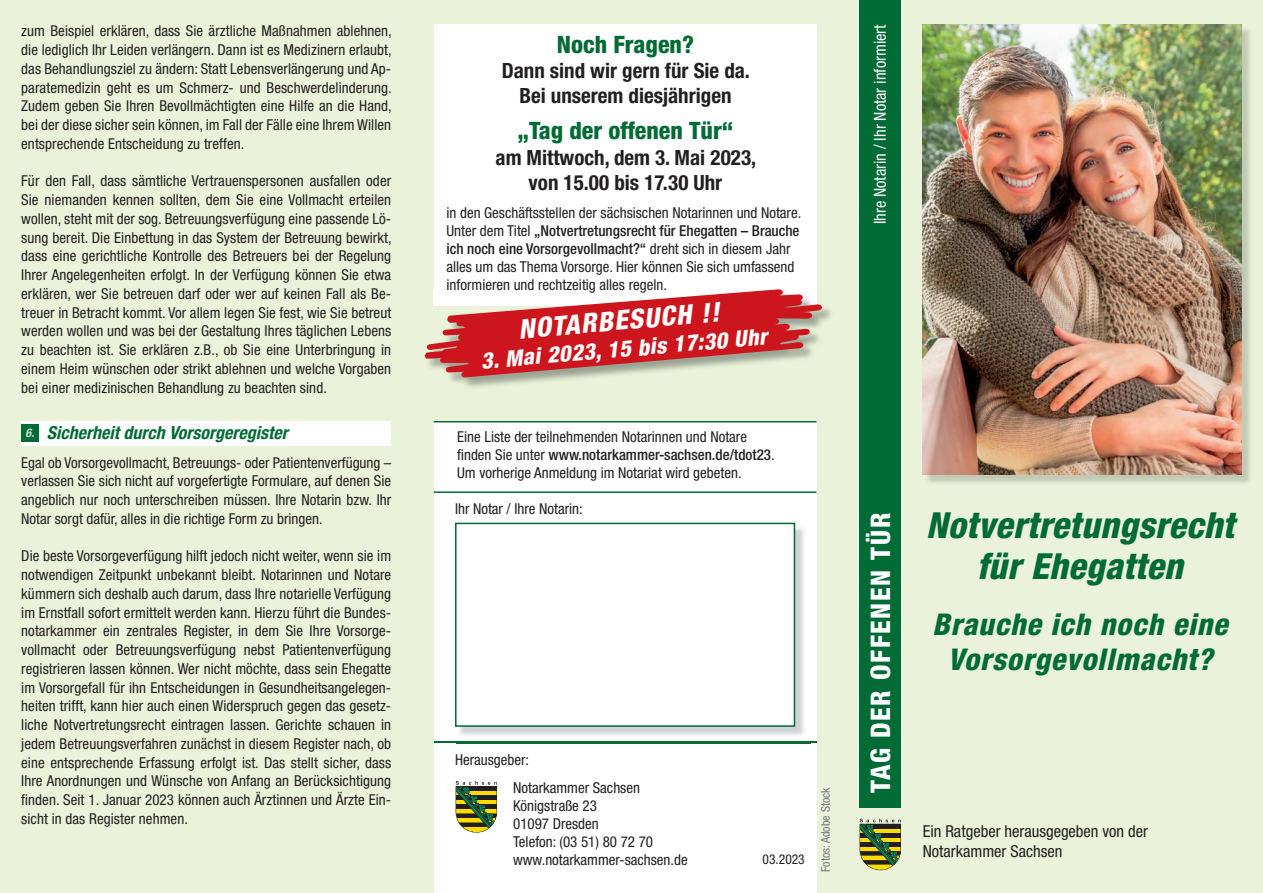
<style>
.page{position:relative;width:1263px;height:893px;background:#eaf3d9}
.page>*{position:absolute;margin:0;border:0;box-sizing:border-box;transform-origin:0 0}
.t1{font:italic 800 condensed 36px/40.5px "Helvetica Neue";letter-spacing:.01em;color:#006b35;text-align:center}
.t2{font:italic 800 condensed 30px/34.5px "Helvetica Neue";letter-spacing:.03em;color:#006b35;text-align:center}
.t3{font:italic 800 condensed 27.15px "Helvetica Neue";color:#fff}
.t4{font:800 condensed 27px "Helvetica Neue";letter-spacing:.06em;color:#fff}
.t5{font:800 condensed 24px "Helvetica Neue";color:#006b35}
.t6{font:italic 800 condensed 22.5px "Helvetica Neue";color:#fff}
.t7{font:700 condensed 21px/25.2px "Helvetica Neue";color:#231f20;text-align:center}
.t8{font:italic 700 condensed 18px "Helvetica Neue";color:#006b35}
.t9{font:condensed 16.5px/19.8px "Helvetica Neue";color:#231f20}
.t10{font:condensed 16.5px "Helvetica Neue";color:#fff}
.t11{font:condensed 15px/18.8px "Helvetica Neue";color:#231f20;text-align:justify}
.t12{font:condensed 13.5px "Helvetica Neue";color:#231f20}
.t13{font:condensed 12px "Helvetica Neue";color:#76787b}
.s1{font-size:12px;color:#ccdcd0}
.s2{font-weight:500}
</style>
<div class="page">
<div style="left:434px;top:422px;width:382px;height:471px;background:#fff"></div>
<hr style="left:434px;top:742px;width:382px;height:1px;background:#006b35">
<hr style="left:434px;top:491px;width:382px;height:2px;background:#006b35">
<hr style="left:434px;top:421px;width:382px;height:1px;background:#006b35">
<img style="left:457px;top:524px;width:354px;height:218px">
<div style="left:455px;top:523px;width:340px;height:204px;background:#fff;border:2px solid #006b35"></div>
<div style="left:21px;top:421px;width:370px;height:24px;background:#fff"></div>
<div style="left:21px;top:424px;width:17px;height:17px;background:#006b35"></div>
<div style="left:434px;top:24px;width:382px;height:281px;background:#fff"></div>
<img style="left:450px;top:289px;width:410px;height:117px">
<svg style="left:425px;top:289px;width:399px;height:89px"></svg>
<svg style="left:859px;top:819px;width:42px;height:52px;background:#7c8441"></svg>
<svg style="left:456px;top:781px;width:41px;height:52px;background:#7e8444"></svg>
<img style="left:923px;top:24px;width:319px;height:391px">
<img style="left:923px;top:415px;width:320px;height:70px">
<div style="left:860px;top:0;width:41px;height:808px;background:#006b35"></div>
<p class="t11" style="left:21px;top:21px;width:372px">zum Beispiel erklären, dass Sie ärztliche Maßnahmen ablehnen, die lediglich Ihr Leiden verlängern. Dann ist es Medizinern erlaubt, das Behandlungsziel zu ändern: Statt Lebensverlängerung und Ap&shy;paratemedizin geht es um Schmerz- und Beschwerdelinderung.<br>Zudem geben Sie Ihren Bevollmächtigten eine Hilfe an die Hand, bei der diese sicher sein können, im Fall der Fälle eine Ihrem Willen entsprechende Entscheidung zu treffen.</p>
<p class="t11" style="left:21px;top:171px;width:372px">Für den Fall, dass sämtliche Vertrauenspersonen ausfallen oder Sie niemanden kennen sollten, dem Sie eine Vollmacht erteilen wollen, steht mit der sog. Betreuungsverfügung eine passende Lö&shy;sung bereit. Die Einbettung in das System der Betreuung bewirkt, dass eine gerichtliche Kontrolle des Betreuers bei der Regelung Ihrer Angelegenheiten erfolgt. In der Verfügung können Sie etwa erklären, wer Sie betreuen darf oder wer auf keinen Fall als Be&shy;treuer in Betracht kommt. Vor allem legen Sie fest, wie Sie betreut werden wollen und was bei der Gestaltung Ihres täglichen Lebens zu beachten ist. Sie erklären z.B., ob Sie eine Unterbringung in einem Heim wünschen oder strikt ablehnen und welche Vorgaben bei einer medizinischen Behandlung zu beachten sind.</p>
<p class="t8" style="left:26px;top:422px;width:264px"><span class="s1">6.</span> Sicherheit durch Vorsorgeregister</p>
<p class="t11" style="left:21px;top:453px;width:371px">Egal ob Vorsorgevollmacht, Betreuungs- oder Patientenverfügung – verlassen Sie sich nicht auf vorgefertigte Formulare, auf denen Sie angeblich nur noch unterschreiben müssen. Ihre Notarin bzw. Ihr Notar sorgt dafür, alles in die richtige Form zu bringen.</p>
<p class="t11" style="left:21px;top:547px;width:371px">Die beste Vorsorgeverfügung hilft jedoch nicht weiter, wenn sie im notwendigen Zeitpunkt unbekannt bleibt. Notarinnen und Notare kümmern sich deshalb auch darum, dass Ihre notarielle Verfügung im Ernstfall sofort ermittelt werden kann. Hierzu führt die Bundes&shy;notarkammer ein zentrales Register, in dem Sie Ihre Vorsorge&shy;vollmacht oder Betreuungsverfügung nebst Patientenverfügung registrieren lassen können. Wer nicht möchte, dass sein Ehegatte im Vorsorgefall für ihn Entscheidungen in Gesundheitsangelegen&shy;heiten trifft, kann hier auch einen Widerspruch gegen das gesetz&shy;liche Notvertretungsrecht eintragen lassen. Gerichte schauen in jedem Betreuungsverfahren zunächst in diesem Register nach, ob eine entsprechende Erfassung erfolgt ist. Das stellt sicher, dass Ihre Anordnungen und Wünsche von Anfang an Berücksichtigung finden. Seit 1. Januar 2023 können auch Ärztinnen und Ärzte Ein&shy;sicht in das Register nehmen.</p>
<h3 class="t5" style="left:557px;top:30px;width:139px">Noch Fragen?</h3>
<h3 class="t7" style="left:502px;top:58px;width:250px">Dann sind wir gern für Sie da.<br>Bei unserem diesjährigen</h3>
<h3 class="t5" style="left:517px;top:116px;width:217px">„Tag der offenen Tür“</h3>
<h3 class="t7" style="left:496px;top:144px;width:262px">am Mittwoch, dem 3. Mai 2023, von 15.00 bis 17.30 Uhr</h3>
<p class="t11" style="left:446px;top:203px;width:356px;line-height:18px;text-align:left">in den Geschäftsstellen der sächsischen Notarinnen und Notare.<br>Unter dem Titel <span class="s2">„Notvertretungsrecht für Ehegatten – Brauche ich noch eine Vorsorgevollmacht?“</span> dreht sich in diesem Jahr alles um das Thema Vorsorge. Hier können Sie sich umfassend informieren und rechtzeitig alles regeln.</p>
<h3 class="t3" style="left:517px;top:312px;width:203px;rotate:-5deg">NOTARBESUCH !!</h3>
<h3 class="t6" style="left:480px;top:347px;width:289px;rotate:-5deg">3. Mai 2023, 15 bis 17:30 Uhr</h3>
<p class="t11" style="left:457px;top:427px;width:319px;line-height:18px;text-align:left">Eine Liste der teilnehmenden Notarinnen und Notare finden Sie unter <span class="s2">www.notarkammer-sachsen.de/tdot23</span>.<br>Um vorherige Anmeldung im Notariat wird gebeten.</p>
<p class="t11" style="left:455px;top:499px;width:129px">Ihr Notar / Ihre Notarin:</p>
<p class="t11" style="left:455px;top:750px;width:76px">Herausgeber:</p>
<p class="t11" style="left:513px;top:778px;width:176px;line-height:18px;text-align:left">Notarkammer Sachsen<br>Königstraße 23<br>01097 Dresden<br>Telefon: (03 51) 80 72 70 www.notarkammer-sachsen.de</p>
<p class="t12" style="left:763px;top:851px;width:44px">03.2023</p>
<p class="t13" style="left:819px;top:872px;width:86px;rotate:-90deg">Fotos: Adobe Stock</p>
<p class="t10" style="left:870px;top:224px;width:201px;rotate:-90deg">Ihre Notarin / Ihr Notar informiert</p>
<h3 class="t4" style="left:864px;top:793px;width:282px;rotate:-90deg">TAG DER OFFENEN TÜR</h3>
<h1 class="t1" style="left:926px;top:505px;width:310px">Notvertretungsrecht für Ehegatten</h1>
<h2 class="t2" style="left:933px;top:607px;width:296px">Brauche ich noch eine<br>Vorsorgevollmacht?</h2>
<p class="t9" style="left:923px;top:821px;width:227px">Ein Ratgeber herausgegeben von der<br>Notarkammer Sachsen</p>
</div>
